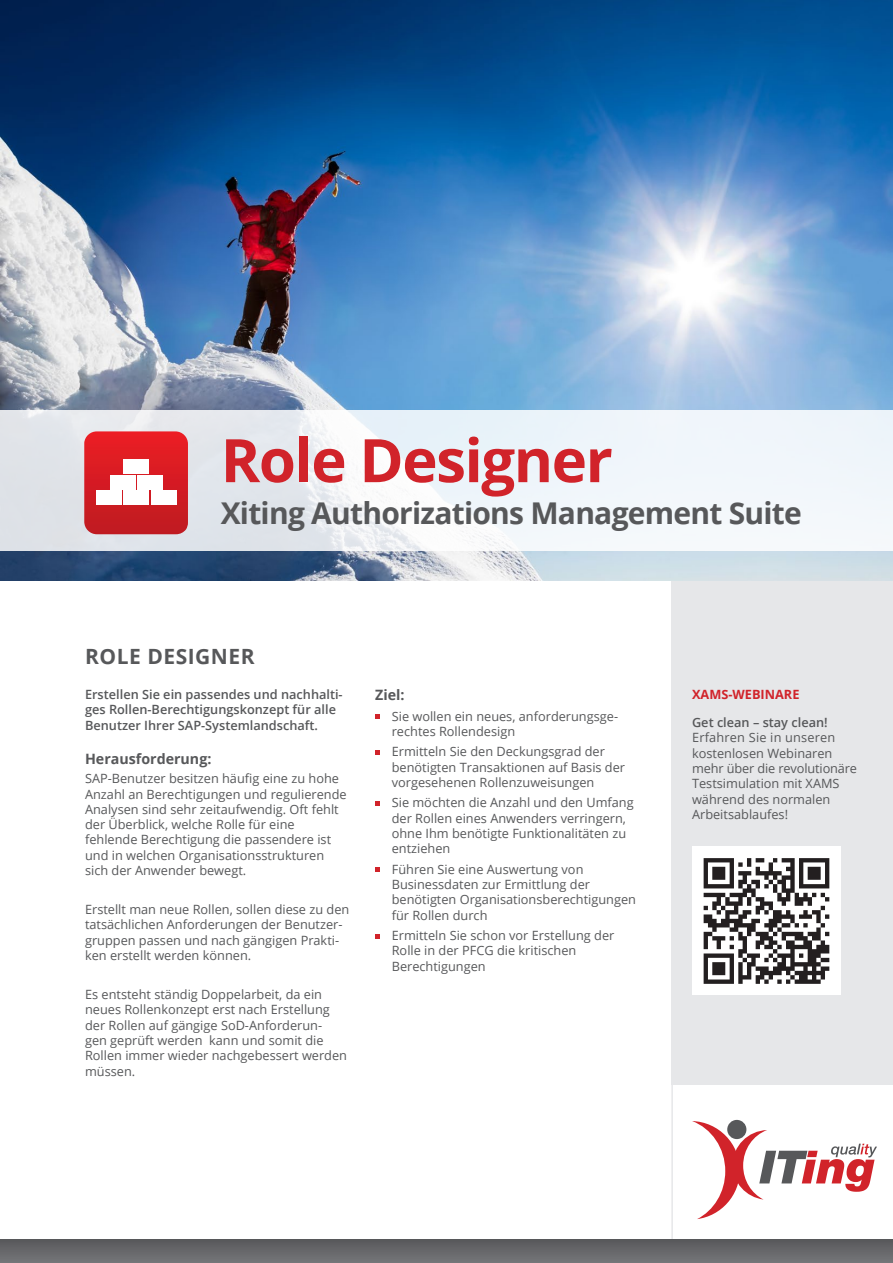
<style>
.page{position:relative;width:893px;height:1263px;background:#fff}
.page>*{position:absolute;margin:0;border:0;box-sizing:border-box;transform-origin:0 0}
.t1{font:700 60px "Open Sans";letter-spacing:-.025em;color:#d1232a}
.t2{font:700 30px "Open Sans";letter-spacing:-.025em;color:#57585a}
.t3{font:700 21px "Open Sans";letter-spacing:.025em;color:#57585a}
.Absatzformat_1{font:700 14.25px "Open Sans";color:#57585a}
.Absatzformat_1-2{font:12.75px/15.3px "Open Sans";color:#57585a}
.Absatzformat_1-3{font:600 12.75px/15.3px "Open Sans";color:#57585a}
.t4{font:700 12.75px "Open Sans";color:#d1232a}
.s1{font-weight:600}
</style>
<div class="page">
<div style="left:671px;top:494px;width:222px;height:590px;background:#e6e7e9"></div>
<img style="left:0;top:0;width:893px;height:580px">
<svg style="left:0;top:410px;width:893px;height:141px;fill:#eff5fa"></svg>
<svg style="left:375px;top:714px;width:5px;height:5px"></svg>
<svg style="left:375px;top:750px;width:5px;height:4px"></svg>
<svg style="left:375px;top:801px;width:5px;height:5px"></svg>
<svg style="left:375px;top:867px;width:5px;height:5px"></svg>
<svg style="left:375px;top:934px;width:5px;height:4px"></svg>
<svg style="left:671px;top:1084px;width:222px;height:155px"></svg>
<svg style="left:84px;top:431px;width:104px;height:103px;background:#d6232a"></svg>
<div style="left:124px;top:459px;width:25px;height:15px;background:#fff"></div>
<div style="left:110px;top:475px;width:26px;height:14px;background:#fff"></div>
<div style="left:137px;top:475px;width:26px;height:14px;background:#fff"></div>
<div style="left:97px;top:490px;width:25px;height:15px;background:#fff"></div>
<div style="left:124px;top:490px;width:25px;height:15px;background:#fff"></div>
<div style="left:151px;top:490px;width:25px;height:15px;background:#fff"></div>
<div style="left:692px;top:846px;width:149px;height:149px;background:#fff"></div>
<svg style="left:704px;top:858px;width:125px;height:126px"></svg>
<svg style="left:692px;top:1121px;width:185px;height:98px"></svg>
<div style="left:0;top:1239px;width:893px;height:24px;background:linear-gradient(to bottom,#58585b,#747578)"></div>
<p class="t1" style="left:221px;top:418px;width:394px">Role Designer</p>
<p class="t2" style="left:221px;top:492px;width:583px">Xiting Authorizations Management Suite</p>
<p class="t3" style="left:85px;top:641px;width:171px">ROLE DESIGNER</p>
<p class="Absatzformat_1-3" style="left:85px;top:686px;width:259px">Erstellen Sie ein passendes und nachhalti&shy;ges Rollen-Berechtigungskonzept für alle<br>Benutzer Ihrer SAP-Systemlandschaft.</p>
<p class="Absatzformat_1" style="left:85px;top:748px;width:128px">Herausforderung:</p>
<p class="Absatzformat_1-2" style="left:85px;top:771px;width:263px">SAP-Benutzer besitzen häufig eine zu hohe Anzahl an Berechtigungen und regulierende Analysen sind sehr zeitaufwendig. Oft fehlt der Überblick, welche Rolle für eine fehlende Berechtigung die passendere ist und in welchen Organisationsstrukturen sich der Anwender bewegt.</p>
<p class="Absatzformat_1-2" style="left:85px;top:901px;width:266px">Erstellt man neue Rollen, sollen diese zu den tatsächlichen Anforderungen der Benutzer&shy;gruppen passen und nach gängigen Prakti&shy;ken erstellt werden können.</p>
<p class="Absatzformat_1-2" style="left:85px;top:986px;width:264px">Es entsteht ständig Doppelarbeit, da ein neues Rollenkonzept erst nach Erstellung der Rollen auf gängige SoD-Anforderun&shy;gen geprüft werden kann und somit die Rollen immer wieder nachgebessert werden müssen.</p>
<p class="Absatzformat_1" style="left:375px;top:685px;width:31px">Ziel:</p>
<p class="Absatzformat_1-2" style="left:392px;top:708px;width:228px">Sie wollen ein neues, anforderungsge&shy;rechtes Rollendesign</p>
<p class="Absatzformat_1-2" style="left:392px;top:744px;width:235px">Ermitteln Sie den Deckungsgrad der benötigten Transaktionen auf Basis der vorgesehenen Rollenzuweisungen</p>
<p class="Absatzformat_1-2" style="left:392px;top:795px;width:244px">Sie möchten die Anzahl und den Umfang der Rollen eines Anwenders verringern, ohne Ihm benötigte Funktionalitäten zu entziehen</p>
<p class="Absatzformat_1-2" style="left:392px;top:861px;width:246px">Führen Sie eine Auswertung von<br>Businessdaten zur Ermittlung der benötigten Organisationsberechtigungen für Rollen durch</p>
<p class="Absatzformat_1-2" style="left:392px;top:927px;width:224px">Ermitteln Sie schon vor Erstellung der<br>Rolle in der PFCG die kritischen<br>Berechtigungen</p>
<p class="t4" style="left:692px;top:685px;width:109px">XAMS-WEBINARE</p>
<p class="Absatzformat_1-2" style="left:692px;top:714px;width:167px"><span class="s1">Get clean – stay clean!<br></span>Erfahren Sie in unseren kostenlosen Webinaren mehr über die revolutionäre<br>Testsimulation mit XAMS während des normalen<br>Arbeitsablaufes!</p>
</div>
